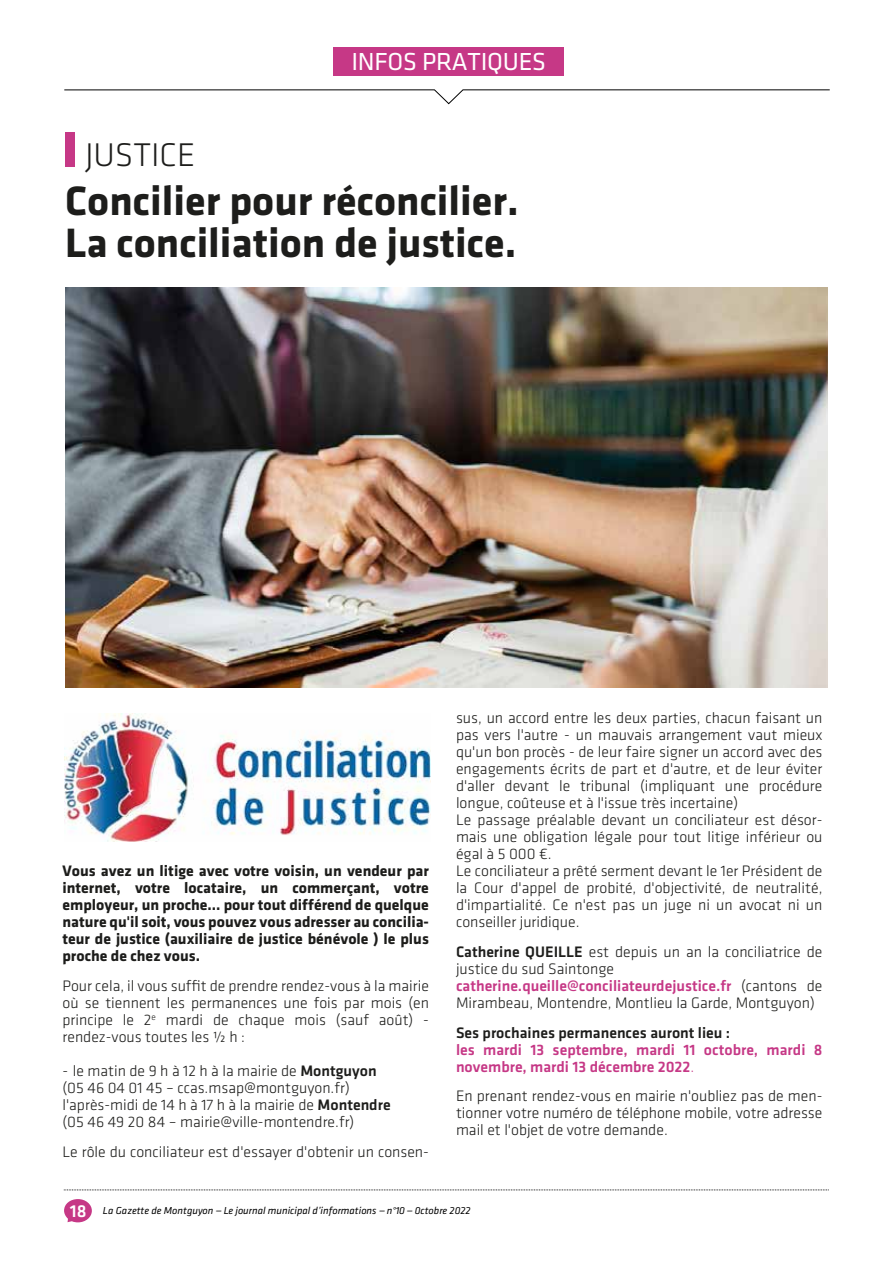
<style>
.page{position:relative;width:893px;height:1263px;background:#fff}
.page>*{position:absolute;margin:0;border:0;box-sizing:border-box;transform-origin:0 0}
.t1{font:700 42.45px/42.5px "Klavika";color:#1d1d1b}
.t2{font:300 34.05px "Klavika";color:#1d1d1b}
.t3{font:25.5px "Klavika";letter-spacing:-.01em;color:#fff}
.t4{font:300 15.75px/17px "Klavika";color:#1d1d1b}
.t5{font:700 15.75px/17px "Klavika";color:#1d1d1b;text-align:justify}
.t6{font:500 15.75px/17px "Klavika";color:#c63886}
.t7{font:500 15.75px "Klavika";color:#1d1d1b}
.t8{font:italic 10.5px "Klavika";color:#010000}
.s1{font-weight:500}
.s2{font-weight:500;color:#c63886}
.s3{font-weight:300}
.s4{font-weight:500;font-style:normal;font-size:18px;color:#fff}
</style>
<div class="page">
<img style="left:66px;top:287px;width:762px;height:400px">
<svg style="left:64px;top:1199px;width:28px;height:23px"></svg>
<svg style="left:63px;top:1189px;width:765px;height:1px"></svg>
<div style="left:65px;top:132px;width:10px;height:34px;background:#c63886"></div>
<svg style="left:64px;top:89px;width:766px;height:16px"></svg>
<div style="left:333px;top:47px;width:231px;height:29px;background:#c63886"></div>
<img style="left:64px;top:713px;width:366px;height:128px">
<h2 class="t2" style="left:86px;top:137px;width:111px">JUSTICE</h2>
<h3 class="t3" style="left:351px;top:48px;width:196px">INFOS PRATIQUES</h3>
<h1 class="t1" style="left:65px;top:179px;width:455px">Concilier pour réconcilier.<br>La conciliation de justice.</h1>
<p class="t5" style="left:62px;top:862px;width:368px">Vous avez un litige avec votre voisin, un vendeur par internet, votre locataire, un commerçant, votre employeur, un proche... pour tout différend de quelque nature qu'il soit, vous pouvez vous adresser au concilia&shy;teur de justice (auxiliaire de justice bénévole ) le plus proche de chez vous.</p>
<p class="t4" style="left:62px;top:977px;width:368px;text-align:justify">Pour cela, il vous suffit de prendre rendez-vous à la mairie où se tiennent les permanences une fois par mois (en principe le 2<sup>e</sup> mardi de chaque mois (sauf août) - rendez-vous toutes les ½ h :</p>
<p class="t4" style="left:62px;top:1062px;width:330px">- le matin de 9 h à 12 h à la mairie de <span class="s1">Montguyon </span>(05 46 04 01 45 – ccas.msap@montguyon.fr) l'après-midi de 14 h à 17 h à la mairie de <span class="s1">Montendre </span>(05 46 49 20 84 – mairie@ville-montendre.fr)</p>
<p class="t4" style="left:62px;top:1143px;width:368px">Le rôle du conciliateur est d'essayer d'obtenir un consen-</p>
<p class="t4" style="left:456px;top:709px;width:368px">sus, un accord entre les deux parties, chacun faisant un pas vers l'autre - un mauvais arrangement vaut mieux qu'un bon procès - de leur faire signer un accord avec des engagements écrits de part et d'autre, et de leur éviter d'aller devant le tribunal (impliquant une procédure longue, coûteuse et à l'issue très incertaine)<br>Le passage préalable devant un conciliateur est désor&shy;mais une obligation légale pour tout litige inférieur ou égal à 5 000 €.<br>Le conciliateur a prêté serment devant le 1er Président de la Cour d'appel de probité, d'objectivité, de neutralité, d'impartialité. Ce n'est pas un juge ni un avocat ni un conseiller juridique.</p>
<p class="t4" style="left:456px;top:943px;width:368px"><span class="s1">Catherine QUEILLE</span> est depuis un an la conciliatrice de justice du sud Saintonge <span class="s2">catherine.queille@conciliateurdejustice.fr</span> (cantons de Mirambeau, Montendre, Montlieu la Garde, Montguyon)</p>
<p class="t7" style="left:456px;top:1024px;width:276px">Ses prochaines permanences auront lieu :</p>
<p class="t6" style="left:456px;top:1041px;width:368px">les mardi 13 septembre, mardi 11 octobre, mardi 8 novembre, mardi 13 décembre 2022<span class="s3">.</span></p>
<p class="t4" style="left:456px;top:1088px;width:368px;text-align:justify">En prenant rendez-vous en mairie n'oubliez pas de men&shy;tionner votre numéro de téléphone mobile, votre adresse mail et l'objet de votre demande.</p>
<p class="t8" style="left:70px;top:1205px;width:402px"><span class="s4">18</span> La Gazette de Montguyon —Le journal municipal d’informations — n°10 — 0ctobre 2022</p>
</div>
